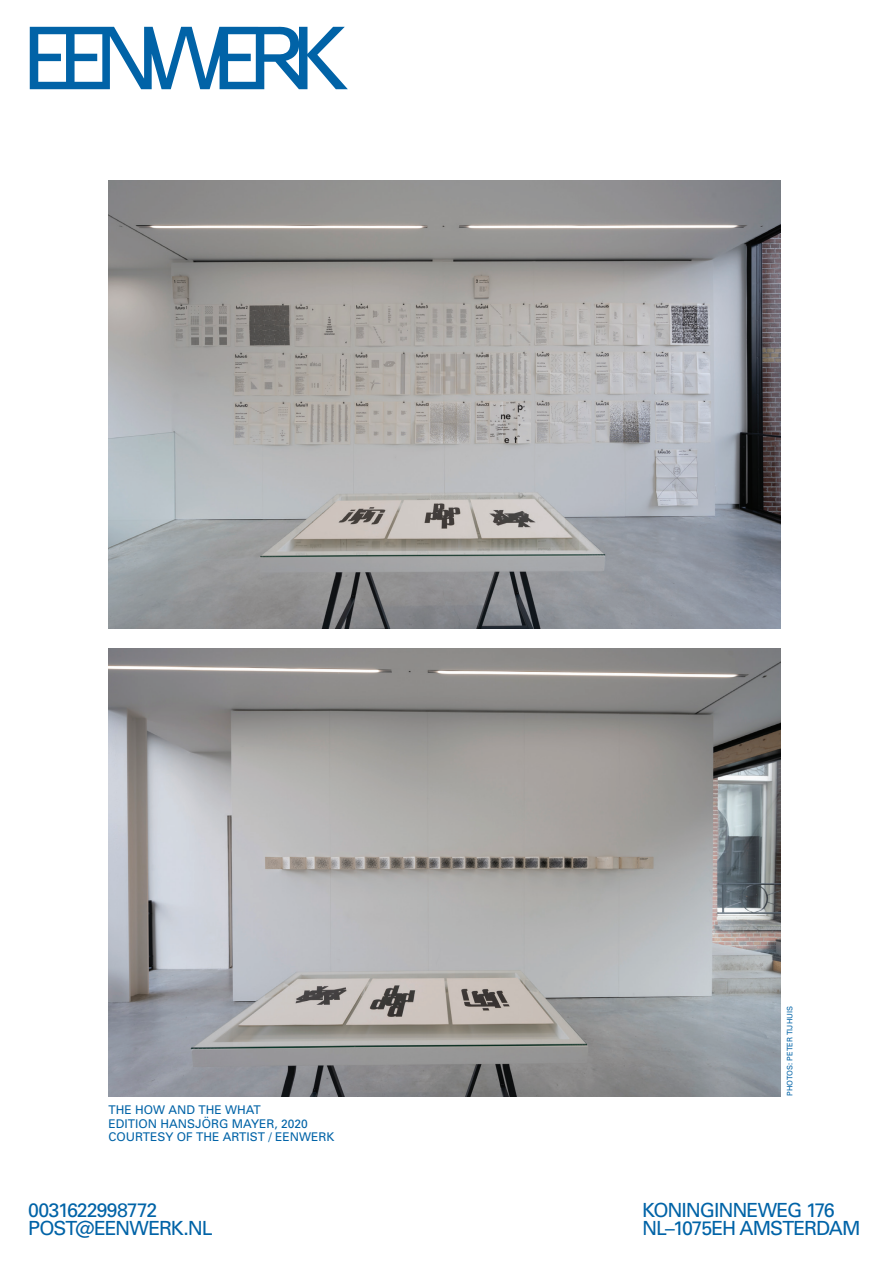
<style>
.page{position:relative;width:893px;height:1263px;background:#fff}
.page>*{position:absolute;margin:0;border:0;box-sizing:border-box;transform-origin:0 0}
.t1{font:19.5px/18px "Univers";letter-spacing:-.055em;color:#0163a7}
.t2{font:12px/13.5px "Univers";color:#0163a7}
.t3{font:7.5px "Univers";color:#0163a7}
</style>
<div class="page">
<svg style="left:30px;top:26px;width:318px;height:63px"></svg>
<img style="left:108px;top:181px;width:672px;height:448px">
<img style="left:108px;top:648px;width:672px;height:448px">
<p class="t2" style="left:108px;top:1103px;width:227px">THE HOW AND THE WHAT<br>EDITION HANSJÖRG MAYER, 2020<br>COURTESY OF THE ARTIST / EENWERK</p>
<h1 class="t1" style="left:28px;top:1200px;width:186px">0031622998772<br>POST@EENWERK.NL</h1>
<p class="t3" style="left:785px;top:1096px;width:92px;rotate:-90deg">PHOTOS: PETER TIJHUIS</p>
<h1 class="t1" style="left:642px;top:1200px;width:220px">KONINGINNEWEG 176<br>NL–1075EH AMSTERDAM</h1>
</div>
